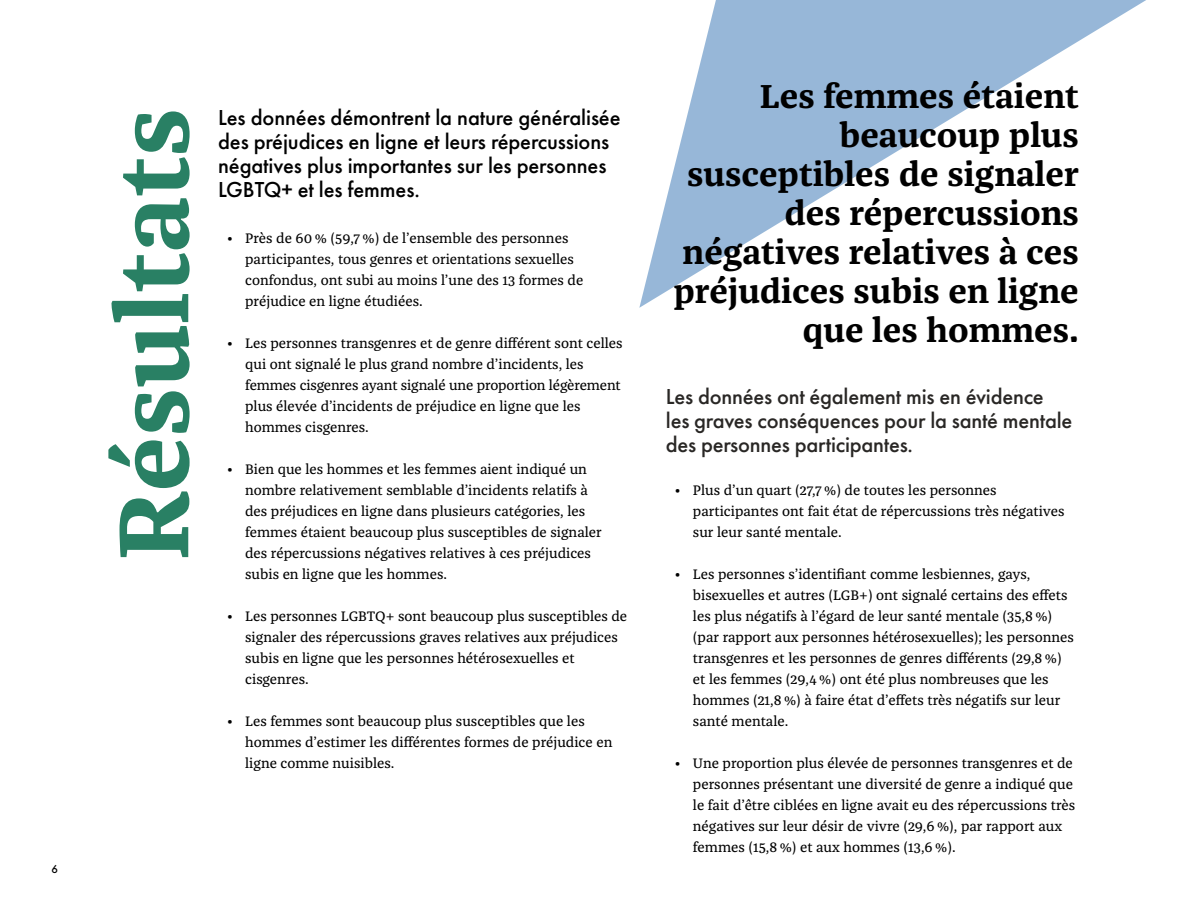
<style>
.page{position:relative;width:1188px;height:918px;background:#fff}
.page>*{position:absolute;margin:0;border:0;box-sizing:border-box;transform-origin:0 0}
.t1{font:700 102px "Franziska Pro";color:#298064}
.t2{font:700 34.5px/39px "Franziska Pro";color:#000;text-align:right}
.t3{font:500 22.5px/24px "Futura PT";letter-spacing:-.005em;color:#000}
.t4{font:500 22.5px/24px "Futura PT";letter-spacing:-.01em;color:#292725}
.t5{font:14.25px/21px "Franziska Pro";color:#000}
.t6{font:500 10.5px "Futura";color:#000}
</style>
<div class="page">
<svg style="left:639px;top:0;width:507px;height:308px"></svg>
<p class="t6" style="left:51px;top:862px;width:8px">6</p>
<h1 class="t1" style="left:89px;top:561px;width:454px;rotate:-90deg">Résultats</h1>
<h3 class="t3" style="left:218px;top:106px;width:404px">Les données démontrent la nature généralisée des préjudices en ligne et leurs répercussions négatives plus importantes sur les personnes LGBTQ+ et les femmes.</h3>
<p class="t5" style="left:245px;top:228px;width:340px;text-indent:-18px">• Près de 60 % (59,7 %) de l’ensemble des personnes participantes, tous genres et orientations sexuelles confondus, ont subi au moins l’une des 13 formes de préjudice en ligne étudiées.</p>
<p class="t5" style="left:245px;top:333px;width:379px;text-indent:-18px">• Les personnes transgenres et de genre différent sont celles qui ont signalé le plus grand nombre d’incidents, les femmes cisgenres ayant signalé une proportion légèrement plus élevée d’incidents de préjudice en ligne que les hommes cisgenres.</p>
<p class="t5" style="left:245px;top:459px;width:358px;text-indent:-18px">• Bien que les hommes et les femmes aient indiqué un nombre relativement semblable d’incidents relatifs à des préjudices en ligne dans plusieurs catégories, les femmes étaient beaucoup plus susceptibles de signaler des répercussions négatives relatives à ces préjudices subis en ligne que les hommes.</p>
<p class="t5" style="left:245px;top:606px;width:384px;text-indent:-18px">• Les personnes LGBTQ+ sont beaucoup plus susceptibles de signaler des répercussions graves relatives aux préjudices subis en ligne que les personnes hétérosexuelles et cisgenres.</p>
<p class="t5" style="left:245px;top:711px;width:369px;text-indent:-18px">• Les femmes sont beaucoup plus susceptibles que les hommes d’estimer les différentes formes de préjudice en ligne comme nuisibles.</p>
<h2 class="t2" style="left:674px;top:77px;width:407px">Les femmes étaient beaucoup plus susceptibles de signaler des répercussions négatives relatives à ces préjudices subis en ligne que les hommes.</h2>
<h3 class="t4" style="left:666px;top:385px;width:408px">Les données ont également mis en évidence les graves conséquences pour la santé mentale des personnes participantes.</h3>
<p class="t5" style="left:693px;top:480px;width:373px;text-indent:-18px">• Plus d’un quart (27,7 %) de toutes les personnes participantes ont fait état de répercussions très négatives sur leur santé mentale.</p>
<p class="t5" style="left:693px;top:564px;width:383px;text-indent:-18px">• Les personnes s’identifiant comme lesbiennes, gays, bisexuelles et autres (LGB+) ont signalé certains des effets les plus négatifs à l’égard de leur santé mentale (35,8 %) (par rapport aux personnes hétérosexuelles); les personnes transgenres et les personnes de genres différents (29,8 %) et les femmes (29,4 %) ont été plus nombreuses que les hommes (21,8 %) à faire état d’effets très négatifs sur leur santé mentale.</p>
<p class="t5" style="left:693px;top:753px;width:384px;text-indent:-18px">• Une proportion plus élevée de personnes transgenres et de personnes présentant une diversité de genre a indiqué que le fait d’être ciblées en ligne avait eu des répercussions très négatives sur leur désir de vivre (29,6 %), par rapport aux femmes (15,8 %) et aux hommes (13,6 %).</p>
</div>
